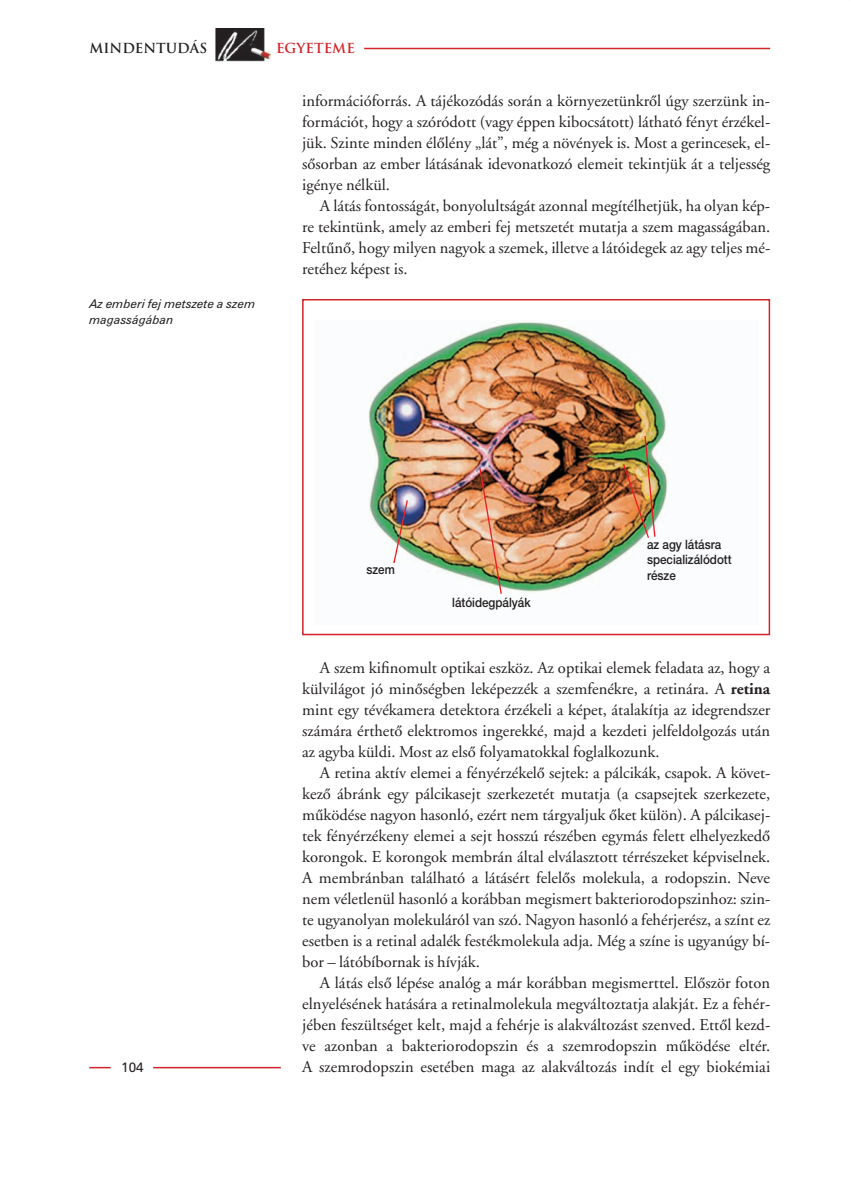
<style>
.page{position:relative;width:851px;height:1191px;background:#fff}
.page>*{position:absolute;margin:0;border:0;box-sizing:border-box;transform-origin:0 0}
.t1{font:16.5px/21px "Adobe Garamond HU Regular";color:#231f20;text-align:justify}
.t2{font:13.5px "Trajan H Bold";color:#231f20}
.t3{font:13.5px "Trajan H Bold";color:#d1232a}
.t4{font:13.5px "Pfl Zurch";color:#231f20}
.t5{font:12.9px/15.5px "Helvetica H Medium";color:#231f20;scale:.9 1}
.t6{font:italic 12px/16.5px "Pfl Zurch";color:#231f20}
.s1{font-family:"Adobe Garamond HU Bold"}
</style>
<div class="page">
<img style="left:216px;top:28px;width:54px;height:33px">
<hr style="left:364px;top:48px;width:406px;height:1px;background:#d1232a">
<hr style="left:89px;top:1066px;width:22px;height:2px;background:#d1232a">
<hr style="left:153px;top:1066px;width:128px;height:2px;background:#d1232a">
<div style="left:302px;top:299px;width:468px;height:336px;border:2px solid #d1232a"></div>
<img style="left:368px;top:322px;width:300px;height:270px">
<svg style="left:392px;top:499px;width:16px;height:65px"></svg>
<img style="left:478px;top:467px;width:24px;height:127px">
<img style="left:622px;top:435px;width:34px;height:104px">
<p class="t2" style="left:89px;top:41px;width:119px">MINDENTUDÁS</p>
<p class="t3" style="left:276px;top:41px;width:80px">EGYETEME</p>
<p class="t6" style="left:89px;top:295px;width:168px">Az emberi fej metszete a szem magasságában</p>
<p class="t1" style="left:302px;top:91px;width:469px">információforrás. A tájékozódás során a környezetünkrôl úgy szerzünk in&shy;formációt, hogy a szóródott (vagy éppen kibocsátott) látható fényt érzékel&shy;jük. Szinte minden élôlény „lát”, még a növények is. Most a gerincesek, el&shy;sôsorban az ember látásának idevonatkozó elemeit tekintjük át a teljesség igénye nélkül.</p>
<p class="t1" style="left:302px;top:197px;width:469px;text-indent:18px">A látás fontosságát, bonyolultságát azonnal megítélhetjük, ha olyan kép&shy;re tekintünk, amely az emberi fej metszetét mutatja a szem magasságában.<br>Feltûnô, hogy milyen nagyok a szemek, illetve a látóidegek az agy teljes mé&shy;retéhez képest is.</p>
<p class="t5" style="left:366px;top:562px;width:33px">szem</p>
<p class="t5" style="left:452px;top:594px;width:89px">látóidegpályák</p>
<p class="t5" style="left:647px;top:536px;width:95px">az agy látásra specializálódott része</p>
<p class="t1" style="left:302px;top:659px;width:469px;text-indent:18px">A szem kifinomult optikai eszköz. Az optikai elemek feladata az, hogy a külvilágot jó minôségben leképezzék a szemfenékre, a retinára. A <span class="s1">retina </span>mint egy tévékamera detektora érzékeli a képet, átalakítja az idegrendszer számára érthetô elektromos ingerekké, majd a kezdeti jelfeldolgozás után az agyba küldi. Most az elsô folyamatokkal foglalkozunk.</p>
<p class="t1" style="left:302px;top:764px;width:469px;text-indent:18px">A retina aktív elemei a fényérzékelô sejtek: a pálcikák, csapok. A követ&shy;kezô ábránk egy pálcikasejt szerkezetét mutatja (a csapsejtek szerkezete, mûködése nagyon hasonló, ezért nem tárgyaljuk ôket külön). A pálcikasej&shy;tek fényérzékeny elemei a sejt hosszú részében egymás felett elhelyezkedô korongok. E korongok membrán által elválasztott térrészeket képviselnek.<br>A membránban található a látásért felelôs molekula, a rodopszin. Neve nem véletlenül hasonló a korábban megismert bakteriorodopszinhoz: szin&shy;te ugyanolyan molekuláról van szó. Nagyon hasonló a fehérjerész, a színt ez esetben is a retinal adalék festékmolekula adja. Még a színe is ugyanúgy bí&shy;bor – látóbíbornak is hívják.</p>
<p class="t1" style="left:302px;top:974px;width:469px;text-indent:18px">A látás elsô lépése analóg a már korábban megismerttel. Elôször foton elnyelésének hatására a retinalmolekula megváltoztatja alakját. Ez a fehér&shy;jében feszültséget kelt, majd a fehérje is alakváltozást szenved. Ettôl kezd&shy;ve azonban a bakteriorodopszin és a szemrodopszin mûködése eltér.</p>
<p class="t4" style="left:121px;top:1059px;width:24px">104</p>
<p class="t1" style="left:302px;top:1058px;width:469px">A szemrodopszin esetében maga az alakváltozás indít el egy biokémiai</p>
</div>
